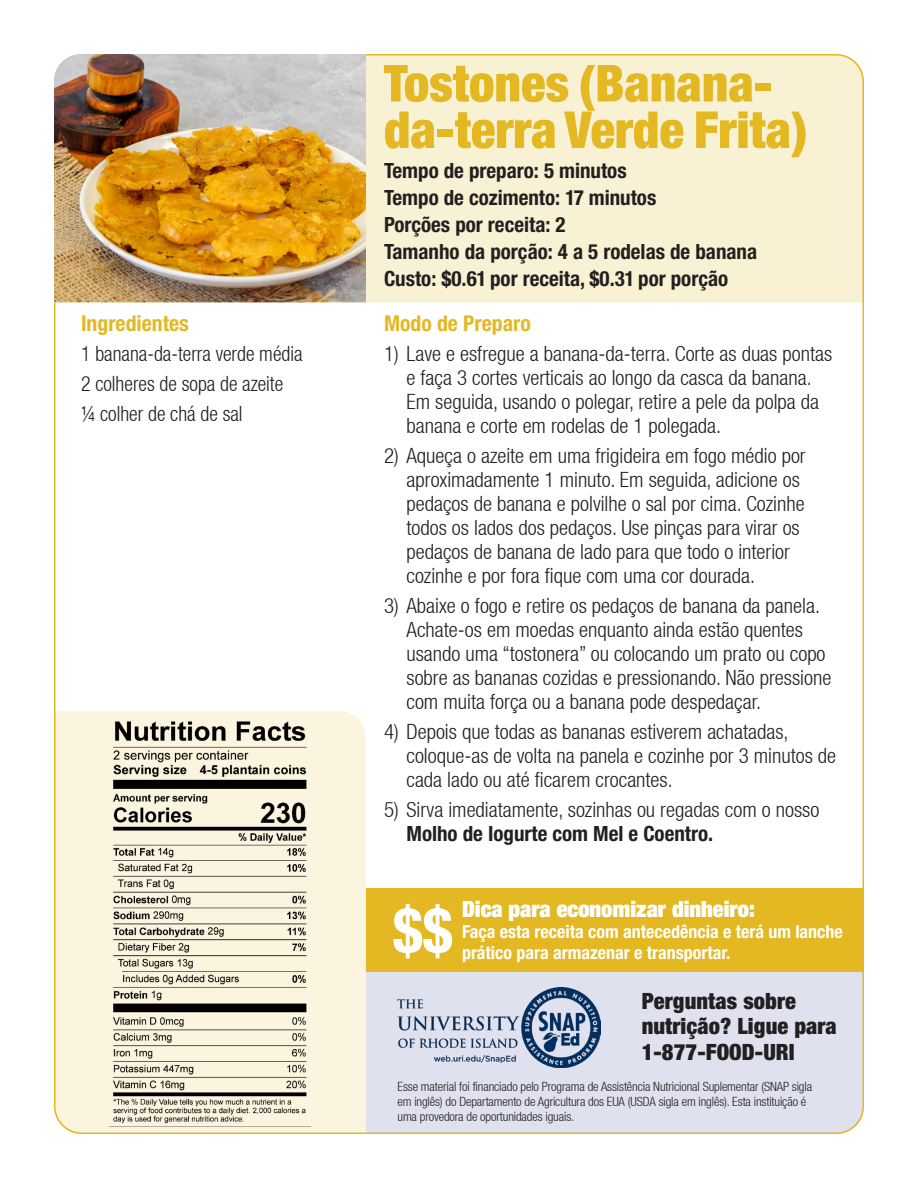
<style>
.page{position:relative;width:918px;height:1188px;background:#fff}
.page>*{position:absolute;margin:0;border:0;box-sizing:border-box;transform-origin:0 0}
.t1{font:700 condensed 62.1px "Helvetica Neue LT Pro";color:#fff}
.Recipe_Title{font:900 condensed 51px/46.5px "Helvetica Neue LT Pro";color:#e3b823}
.t2{font:900 condensed 22.5px/25.5px "Helvetica Neue LT Pro";letter-spacing:.005em;color:#231f20}
.t3{font:900 condensed 22.5px "Helvetica Neue LT Pro";color:#fff}
.t4{font:700 condensed 21.75px "Helvetica Neue LT Pro";color:#e3b823}
.Directions_lists{font:300 condensed 21px/24px "Helvetica Neue LT";color:#231f20}
.Recipe_details{font:700 condensed 21px "Helvetica Neue LT Pro";color:#231f20}
.Ingredients_list{font:300 condensed 21px "Helvetica Neue LT";color:#231f20;scale:.95 1}
.t5{font:700 condensed 18px "Helvetica Neue LT Pro";color:#fff}
.t6{font:300 condensed 12.75px "Helvetica Neue LT";letter-spacing:-.01em;color:#231f20}
.s1{font-family:"Helvetica Neue LT Pro";font-weight:700}
</style>
<div class="page">
<div style="left:366px;top:54px;width:498px;height:248px;background:#f9f1d3"></div>
<div style="left:366px;top:889px;width:498px;height:83px;background:#e3b823"></div>
<div style="left:54px;top:711px;width:312px;height:423px;background:#fbf4de"></div>
<div style="left:366px;top:972px;width:498px;height:162px;background:#e0e1ee"></div>
<img style="left:398px;top:987px;width:202px;height:80px">
<img style="left:110px;top:718px;width:200px;height:408px">
<img style="left:54px;top:54px;width:312px;height:248px">
<p class="t4" style="left:81px;top:310px;width:109px">Ingredientes</p>
<p class="Ingredients_list" style="left:81px;top:341px;width:235px">1 banana-da-terra verde média</p>
<p class="Ingredients_list" style="left:81px;top:371px;width:214px">2 colheres de sopa de azeite</p>
<p class="Ingredients_list" style="left:81px;top:401px;width:172px">¼ colher de chá de sal</p>
<p class="Recipe_Title" style="left:384px;top:59px;width:425px">Tostones (Banana&shy;da-terra Verde Frita)</p>
<p class="Recipe_details" style="left:384px;top:158px;width:244px">Tempo de preparo: 5 minutos</p>
<p class="Recipe_details" style="left:384px;top:185px;width:274px">Tempo de cozimento: 17 minutos</p>
<p class="Recipe_details" style="left:384px;top:212px;width:183px">Porções por receita: 2</p>
<p class="Recipe_details" style="left:384px;top:239px;width:375px">Tamanho da porção: 4 a 5 rodelas de banana</p>
<p class="Recipe_details" style="left:384px;top:266px;width:346px">Custo: $0.61 por receita, $0.31 por porção</p>
<p class="t4" style="left:384px;top:310px;width:148px">Modo de Preparo</p>
<p class="Directions_lists" style="left:406px;top:341px;width:427px;text-indent:-22px">1) Lave e esfregue a banana-da-terra. Corte as duas pontas e faça 3 cortes verticais ao longo da casca da banana.<br>Em seguida, usando o polegar, retire a pele da polpa da banana e corte em rodelas de 1 polegada.</p>
<p class="Directions_lists" style="left:406px;top:443px;width:401px;text-indent:-22px">2) Aqueça o azeite em uma frigideira em fogo médio por aproximadamente 1 minuto. Em seguida, adicione os pedaços de banana e polvilhe o sal por cima. Cozinhe todos os lados dos pedaços. Use pinças para virar os pedaços de banana de lado para que todo o interior cozinhe e por fora fique com uma cor dourada.</p>
<p class="Directions_lists" style="left:406px;top:593px;width:426px;text-indent:-22px">3) Abaixe o fogo e retire os pedaços de banana da panela.<br>Achate-os em moedas enquanto ainda estão quentes usando uma “tostonera” ou colocando um prato ou copo sobre as bananas cozidas e pressionando. Não pressione com muita força ou a banana pode despedaçar.</p>
<p class="Directions_lists" style="left:406px;top:719px;width:431px;text-indent:-22px">4) Depois que todas as bananas estiverem achatadas, coloque-as de volta na panela e cozinhe por 3 minutos de cada lado ou até ficarem crocantes.</p>
<p class="Directions_lists" style="left:406px;top:797px;width:414px;text-indent:-22px">5) Sirva imediatamente, sozinhas ou regadas com o nosso<br><span class="s1">Molho de Iogurte com Mel e Coentro.</span></p>
<p class="t1" style="left:393px;top:894px;width:61px">$$</p>
<p class="t3" style="left:462px;top:895px;width:294px">Dica para economizar dinheiro:</p>
<p class="t5" style="left:462px;top:921px;width:382px">Faça esta receita com antecedência e terá um lanche</p>
<p class="t5" style="left:462px;top:942px;width:270px">prático para armazenar e transportar.</p>
<p class="t2" style="left:642px;top:988px;width:197px">Perguntas sobre nutrição? Ligue para<br>1-877-FOOD-URI</p>
<p class="t6" style="left:398px;top:1079px;width:416px">Esse material foi financiado pelo Programa de Assistência Nutricional Suplementar (SNAP sigla</p>
<p class="t6" style="left:398px;top:1094px;width:410px">em inglês) do Departamento de Agricultura dos EUA (USDA sigla em inglês). Esta instituição é</p>
<p class="t6" style="left:398px;top:1109px;width:178px">uma provedora de oportunidades iguais.</p>
</div>
